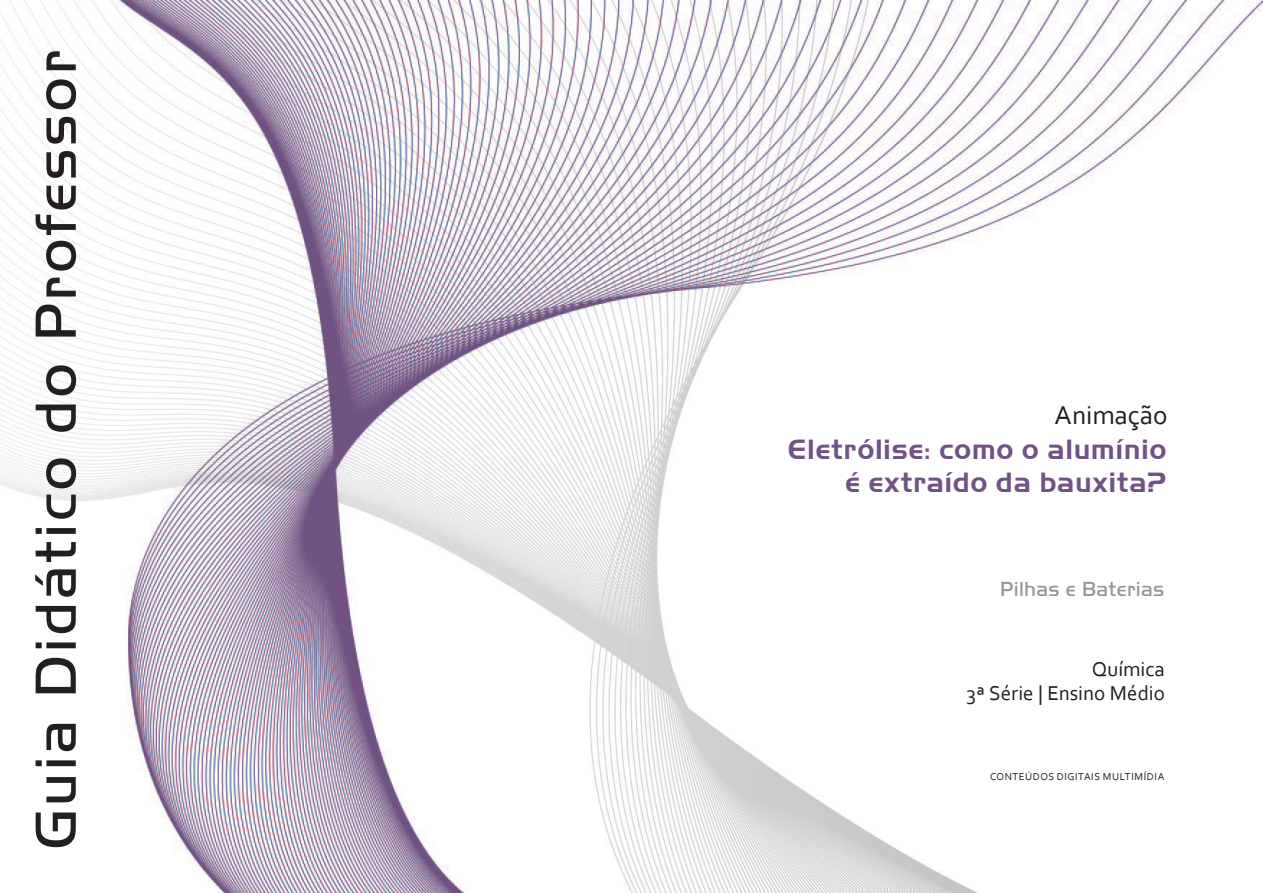
<style>
.page{position:relative;width:1263px;height:893px;background:#fff}
.page>*{position:absolute;margin:0;border:0;box-sizing:border-box;transform-origin:0 0}
.t1{font:60.15px "Handel Got D Ligh";letter-spacing:.045em;color:#231f20}
.t2{font:27px/32.4px "Handel Gothic BT";letter-spacing:.04em;color:#705382;text-align:right}
.t3{font:27px "Corbel";color:#231f20}
.t4{font:21px/24px "Corbel";color:#231f20;text-align:right}
.t5{font:21px "Handel Got D Ligh";letter-spacing:.015em;color:#939598}
.t6{font:10.5px "Corbel";letter-spacing:.055em;color:#231f20}
</style>
<div class="page">
<img style="left:0;top:0;width:1263px;height:893px">
<h1 class="t1" style="left:22px;top:849px;width:800px;rotate:-90deg">Guia Didático do Professor</h1>
<p class="t3" style="left:1054px;top:399px;width:114px">Animação</p>
<p class="t2" style="left:788px;top:433px;width:379px">Eletrólise: como o alumínio é extraído da bauxita?</p>
<p class="t5" style="left:1000px;top:577px;width:165px">Pilhas e Baterias</p>
<p class="t4" style="left:967px;top:656px;width:200px">Química<br>3ª Série | Ensino Médio</p>
<p class="t6" style="left:990px;top:770px;width:176px">CONTEÚDOS DIGITAIS MULTIMÍDIA</p>
</div>
